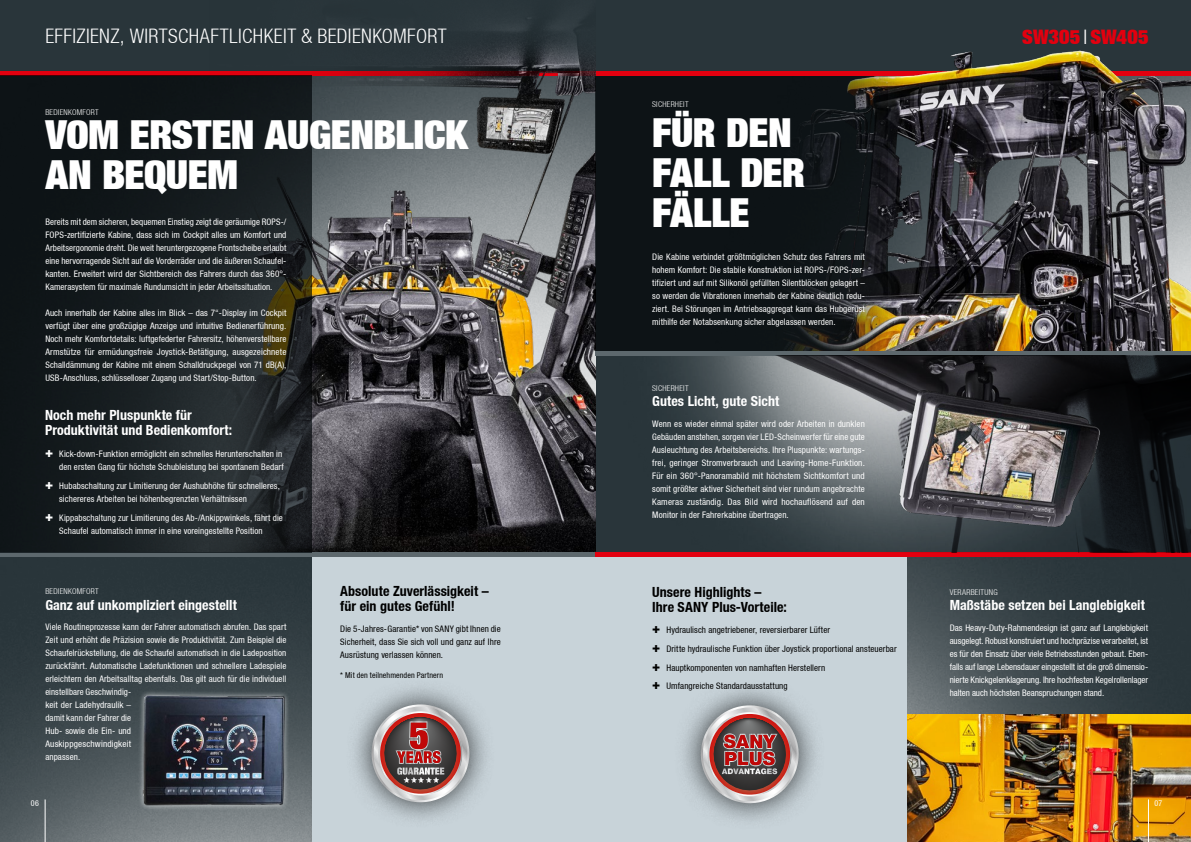
<style>
.page{position:relative;width:1191px;height:842px;background:#fff}
.page>*{position:absolute;margin:0;border:0;box-sizing:border-box;transform-origin:0 0}
.t1{font:900 40px/40px "Context Reprise Extra Black S Si Extra";letter-spacing:-.01em;color:#fff}
.t2{font:700 20px "Context Reprise Light Cond S Si";letter-spacing:.02em;color:#fff}
.t3{font:900 20px "Context Reprise Extra Black S Si Extra";letter-spacing:.005em;color:#e3000f}
.t4{font:700 condensed 14px/15px "Context Reprise Condensed S Si";letter-spacing:.005em;color:#fff}
.t5{font:700 condensed 14px/15px "Context Reprise Condensed S Si";letter-spacing:.005em;color:#000}
.t6{font:9px/13px "Context Reprise Condensed S Si Condensed";letter-spacing:.01em;color:#fff;text-align:justify}
.t7{font:9px/18.7px "Context Reprise Condensed S Si Condensed";letter-spacing:.01em;color:#000}
.t8{font:700 8px "Context Reprise Light Cond S Si";letter-spacing:.035em;color:#fff}
.t9{font:8px "Context Reprise Condensed S Si Condensed";letter-spacing:.01em;color:#000}
.t10{font:8px "Context Reprise Condensed S Si Condensed";color:#fff}
.s1{font-family:"Context Reprise Condensed S Si Condensed";font-weight:400;color:#fff}
.s2{font-family:"Context Reprise Extra Black S Si Extra";font-weight:900;font-size:13.5px}
</style>
<div class="page">
<img style="left:595px;top:355px;width:596px;height:360px">
<img style="left:0;top:557px;width:312px;height:285px">
<div style="left:0;top:0;width:1191px;height:71px;background:#29353a"></div>
<div style="left:595px;top:555px;width:312px;height:287px;background:#c8d3d9"></div>
<div style="left:312px;top:557px;width:283px;height:285px;background:#c8d3d9"></div>
<div style="left:345px;top:678px;width:151px;height:151px;background:#000;opacity:.75"></div>
<svg style="left:368px;top:704px;width:105px;height:102px"></svg>
<hr style="left:0;top:71px;width:1191px;height:4px;background:#e3000f">
<img style="left:907px;top:715px;width:284px;height:127px">
<img style="left:312px;top:18px;width:283px;height:535px">
<hr style="left:0;top:553px;width:595px;height:4px;background:#5d686d">
<div style="left:595px;top:77px;width:292px;height:276px;background:#0d1316"></div>
<img style="left:756px;top:50px;width:435px;height:301px">
<hr style="left:595px;top:553px;width:596px;height:4px;background:#e3000f">
<hr style="left:595px;top:351px;width:596px;height:4px;background:#5d686d">
<svg style="left:0;top:75px;width:312px;height:478px;fill:#151b1d"></svg>
<div style="left:137px;top:689px;width:153px;height:122px;background:#fff;opacity:.75"></div>
<img style="left:141px;top:694px;width:144px;height:111px">
<div style="left:674px;top:678px;width:152px;height:152px;background:#000;opacity:.75"></div>
<svg style="left:697px;top:705px;width:105px;height:101px"></svg>
<img style="left:772px;top:355px;width:419px;height:198px">
<hr style="left:1148px;top:799px;width:1px;height:43px;background:#fff">
<hr style="left:45px;top:799px;width:1px;height:43px;background:#fff">
<h2 class="t2" style="left:45px;top:25px;width:403px">EFFIZIENZ, WIRTSCHAFTLICHKEIT &amp; BEDIENKOMFORT</h2>
<h2 class="t3" style="left:1022px;top:23px;width:128px">SW305 <span class="s1">|</span> SW405</h2>
<p class="t8" style="left:652px;top:99px;width:38px">SICHERHEIT</p>
<p class="t8" style="left:45px;top:107px;width:55px">BEDIENKOMFORT</p>
<h1 class="t1" style="left:45px;top:114px;width:424px">VOM ERSTEN AUGENBLICK<br>AN BEQUEM</h1>
<p class="t6" style="left:45px;top:215px;width:242px">Bereits mit dem sicheren, bequemen Einstieg zeigt die geräumige ROPS-/ FOPS-zertifizierte Kabine, dass sich im Cockpit alles um Komfort und Arbeitsergonomie dreht. Die weit heruntergezogene Frontscheibe erlaubt eine hervorragende Sicht auf die Vorderräder und die äußeren Schaufel&shy;kanten. Erweitert wird der Sichtbereich des Fahrers durch das 360°- Kamerasystem für maximale Rundumsicht in jeder Arbeitssituation.</p>
<p class="t6" style="left:45px;top:306px;width:242px">Auch innerhalb der Kabine alles im Blick – das 7“-Display im Cockpit verfügt über eine großzügige Anzeige und intuitive Bedienerführung.<br>Noch mehr Komfortdetails: luftgefederter Fahrersitz, höhenverstellbare Armstütze für ermüdungsfreie Joystick-Betätigung, ausgezeichnete Schalldämmung der Kabine mit einem Schalldruckpegel von 71 dB(A), USB-Anschluss, schlüsselloser Zugang und Start/Stop-Button.</p>
<h3 class="t4" style="left:45px;top:408px;width:189px">Noch mehr Pluspunkte für<br>Produktivität und Bedienkomfort:</h3>
<p class="t6" style="left:45px;top:448px;width:240px;text-align:right"><span class="s2">+</span> Kick-down-Funktion ermöglicht ein schnelles Herunterschalten in den ersten Gang für höchste Schubleistung bei spontanem Bedarf</p>
<p class="t6" style="left:59px;top:479px;width:222px;text-indent:-14px"><span class="s2">+</span> Hubabschaltung zur Limitierung der Aushubhöhe für schnelleres, sichereres Arbeiten bei höhenbegrenzten Verhältnissen</p>
<p class="t6" style="left:59px;top:511px;width:225px;text-indent:-14px"><span class="s2">+</span> Kippabschaltung zur Limitierung des Ab-/Ankippwinkels, fährt die<br>Schaufel automatisch immer in eine voreingestellte Position</p>
<h1 class="t1" style="left:652px;top:112px;width:154px">FÜR DEN<br>FALL DER<br>FÄLLE</h1>
<p class="t6" style="left:652px;top:251px;width:214px">Die Kabine verbindet größtmöglichen Schutz des Fahrers mit hohem Komfort: Die stabile Konstruktion ist ROPS-/FOPS-zer&shy;tifiziert und auf mit Silikonöl gefüllten Silentblöcken gelagert – so werden die Vibrationen innerhalb der Kabine deutlich redu&shy;ziert. Bei Störungen im Antriebsaggregat kann das Hubgerüst mithilfe der Notabsenkung sicher abgelassen werden.</p>
<p class="t8" style="left:652px;top:383px;width:38px">SICHERHEIT</p>
<h3 class="t4" style="left:652px;top:394px;width:128px">Gutes Licht, gute Sicht</h3>
<p class="t6" style="left:652px;top:418px;width:214px">Wenn es wieder einmal später wird oder Arbeiten in dunklen Gebäuden anstehen, sorgen vier LED-Scheinwerfer für eine gute Ausleuchtung des Arbeitsbereichs. Ihre Pluspunkte: wartungs&shy;frei, geringer Stromverbrauch und Leaving-Home-Funktion.<br>Für ein 360°-Panoramabild mit höchstem Sichtkomfort und somit größter aktiver Sicherheit sind vier rundum angebrachte Kameras zuständig. Das Bild wird hochauflösend auf den Monitor in der Fahrerkabine übertragen.</p>
<p class="t8" style="left:45px;top:587px;width:55px">BEDIENKOMFORT</p>
<h3 class="t4" style="left:45px;top:597px;width:193px">Ganz auf unkompliziert eingestellt</h3>
<p class="t6" style="left:45px;top:620px;width:242px;text-align:left">Viele Routineprozesse kann der Fahrer automatisch abrufen. Das spart Zeit und erhöht die Präzision sowie die Produktivität. Zum Beispiel die Schaufelrückstellung, die die Schaufel automatisch in die Ladeposition zurückfährt. Automatische Ladefunktionen und schnellere Ladespiele erleichtern den Arbeitsalltag ebenfalls. Das gilt auch für die individuell einstellbare Geschwindig-<br>keit der Ladehydraulik –<br>damit kann der Fahrer die<br>Hub- sowie die Ein- und<br>Auskippgeschwindigkeit<br>anpassen.</p>
<h3 class="t5" style="left:340px;top:583px;width:150px">Absolute Zuverlässigkeit – für ein gutes Gefühl!</h3>
<p class="t7" style="left:340px;top:622px;width:162px;line-height:13px;text-align:justify">Die 5-Jahres-Garantie* von SANY gibt Ihnen die Sicherheit, dass Sie sich voll und ganz auf Ihre Ausrüstung verlassen können.</p>
<p class="t9" style="left:340px;top:671px;width:104px">* Mit den teilnehmenden Partnern</p>
<h3 class="t5" style="left:652px;top:585px;width:136px">Unsere Highlights –<br>Ihre SANY Plus-Vorteile:</h3>
<p class="t7" style="left:652px;top:621px;width:246px"><span class="s2">+</span> Hydraulisch angetriebener, reversierbarer Lüfter<br><span class="s2">+</span> Dritte hydraulische Funktion über Joystick proportional ansteuerbar <span class="s2">+</span> Hauptkomponenten von namhaften Herstellern<br><span class="s2">+</span> Umfangreiche Standardausstattung</p>
<p class="t8" style="left:949px;top:587px;width:49px">VERARBEITUNG</p>
<p class="t6" style="left:949px;top:622px;width:200px">Das Heavy-Duty-Rahmendesign ist ganz auf Langlebigkeit ausgelegt. Robust konstruiert und hochpräzise verarbeitet, ist es für den Einsatz über viele Betriebsstunden gebaut. Eben&shy;falls auf lange Lebensdauer eingestellt ist die groß dimensio&shy;nierte Knickgelenklagerung. Ihre hochfesten Kegelrollenlager halten auch höchsten Beanspruchungen stand.</p>
<h3 class="t4" style="left:949px;top:598px;width:197px">Maßstäbe setzen bei Langlebigkeit</h3>
<p class="t10" style="left:31px;top:798px;width:10px">06</p>
<p class="t10" style="left:1154px;top:798px;width:9px">07</p>
</div>
